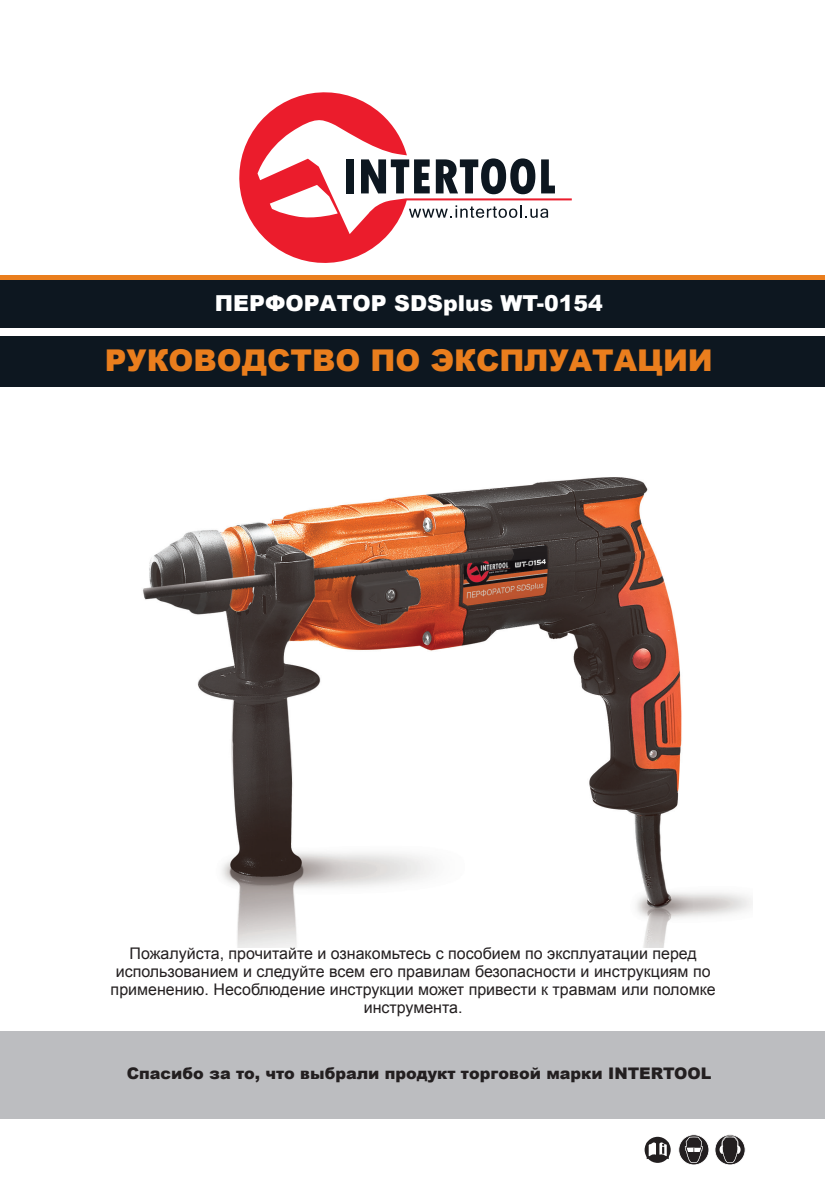
<style>
.page{position:relative;width:825px;height:1191px;background:#fff}
.page>*{position:absolute;margin:0;border:0;box-sizing:border-box;transform-origin:0 0}
.t1{font:900 30px "Arial";color:#ea7e1d}
.t2{font:900 22px "Arial";color:#fff}
.t3{font:16px "Arial";color:#231f20}
.t4{font:900 16px "Arial";color:#231f20}
</style>
<div class="page">
<img style="left:72px;top:386px;width:681px;height:561px">
<div style="left:0;top:1031px;width:825px;height:88px;background:#bcbdc0"></div>
<svg style="left:678px;top:1134px;width:68px;height:31px"></svg>
<svg style="left:644px;top:1135px;width:28px;height:28px"></svg>
<div style="left:643px;top:1134px;width:30px;height:30px;border:2px solid #fff;border-radius:50%"></div>
<svg style="left:646px;top:1139px;width:24px;height:20px"></svg>
<div style="left:0;top:336px;width:825px;height:50px;background:#0d1720"></div>
<div style="left:0;top:275px;width:825px;height:53px;background:#0d1720"></div>
<div style="left:0;top:275px;width:825px;height:5px;background:#ea7e1d"></div>
<svg style="left:239px;top:92px;width:333px;height:171px"></svg>
<svg style="left:409px;top:205px;width:139px;height:13px"></svg>
<p class="t2" style="left:215px;top:287px;width:389px">ПЕРФОРАТОР SDSplus WT-0154</p>
<p class="t1" style="left:105px;top:338px;width:609px">РУКОВОДСТВО ПО ЭКСПЛУАТАЦИИ</p>
<p class="t3" style="left:130px;top:942px;width:569px">Пожалуйста, прочитайте и ознакомьтесь с пособием по эксплуатации перед</p>
<p class="t3" style="left:116px;top:960px;width:596px">использованием и следуйте всем его правилам безопасности и инструкциям по</p>
<p class="t3" style="left:111px;top:978px;width:606px">применению. Несоблюдение инструкции может привести к травмам или поломке</p>
<p class="t3" style="left:364px;top:996px;width:100px">инструмента.</p>
<p class="t4" style="left:127px;top:1061px;width:586px">Спасибо за то, что выбрали продукт торговой марки INTERTOOL</p>
</div>
